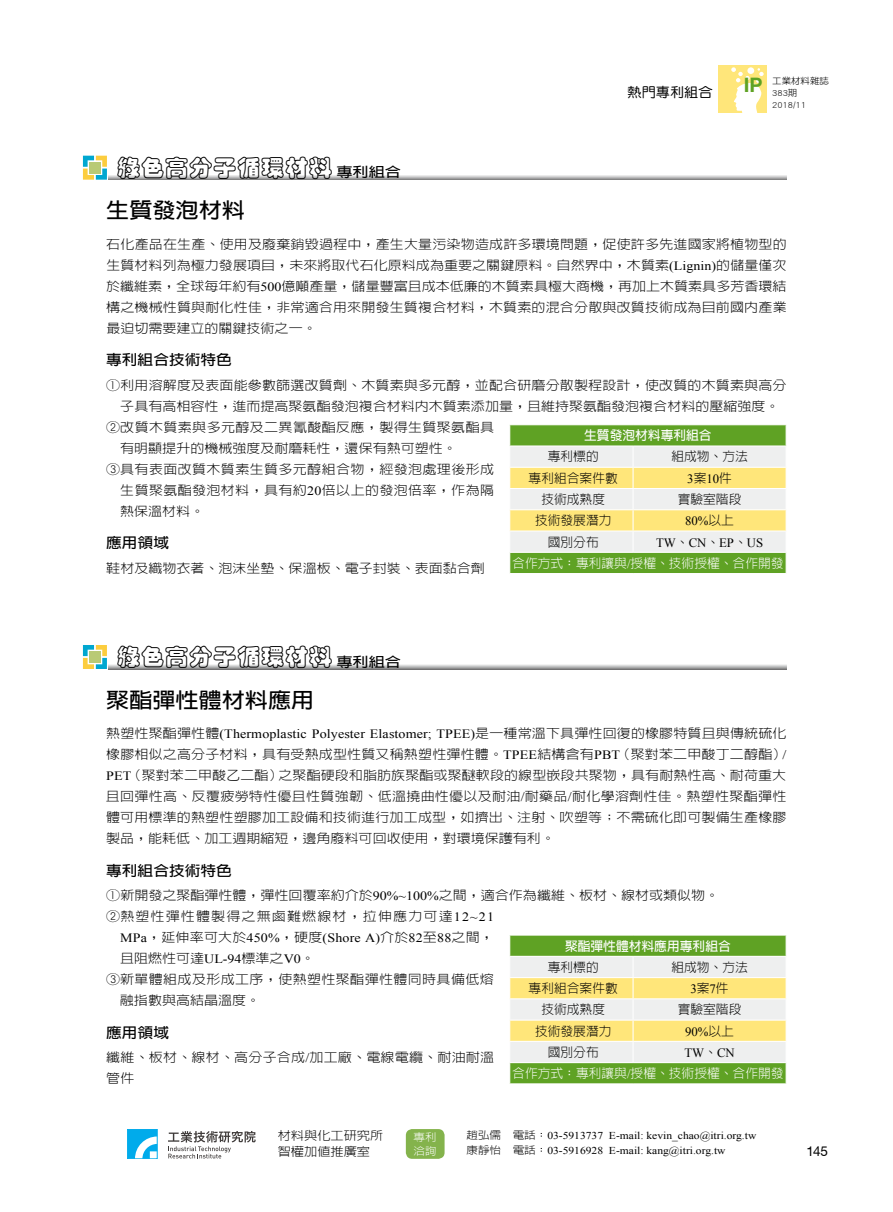
<style>
.page{position:relative;width:893px;height:1212px;background:#fff}
.page>*{position:absolute;margin:0;border:0;box-sizing:border-box;transform-origin:0 0}
.t1{font:900 24px "AR Kong Die Yuan B5";color:#000}
.t2{font:700 21px "AR Hei B5";color:#000;scale:1.1 1}
.t3{font:700 20.1px "Helvetica Neue LT Std";color:#5fa224}
.t4{font:700 14.25px "AR Hei B5";color:#000;scale:1.1 1}
.t5{font:13.5px "DF Yuan Std W5";color:#000;scale:1.05 1}
.t6{font:13.5px "Helvetica Neue CE";color:#000}
.t7{font:300 12.75px/21px "AR Hei B5";color:#000;text-align:justify;scale:1.1 1}
.t8{font:300 12.75px "AR Hei B5";letter-spacing:.025em;color:#000;scale:1.1 1}
.t9{font:12.75px "Times New Roman";letter-spacing:.01em;color:#000;scale:1.1 1}
.t10{font:300 12.75px "AR Hei B5";color:#000}
.t11{font:300 12.75px "AR Hei B5";color:#fff}
.t12{font:12.75px "Times New Roman";letter-spacing:.01em;color:#000}
.t13{font:700 12.75px "AR Hei B5";color:#fff}
.t14{font:300 12px/16.5px "AR Hei B5";color:#000;scale:1.1 1}
.t15{font:10.5px/15px "Times New Roman";color:#000;scale:1.1 1}
.t16{font:300 10.5px/13.5px "AR Hei B5";color:#fff;scale:1.1 1}
.t17{font:9px/12px "DF Yuan Std W3";color:#000;scale:1.05 1}
.s1{font-family:"AR Hei B5";font-weight:700;font-size:13.5px}
.s2{font-family:"Times New Roman";font-weight:400}
.s3{font-family:"AR Hei B5";font-weight:300}
</style>
<div class="page">
<div style="left:718px;top:65px;width:49px;height:48px;background:#ffe67a"></div>
<svg style="left:731px;top:67px;width:33px;height:46px"></svg>
<svg style="left:168px;top:1131px;width:88px;height:27px"></svg>
<svg style="left:130px;top:1131px;width:25px;height:26px"></svg>
<div style="left:128px;top:1129px;width:29px;height:30px;border:1px solid #00abeb"></div>
<div style="left:406px;top:1129px;width:39px;height:30px;background:#84b34c;border-radius:6px"></div>
<svg style="left:108px;top:175px;width:679px;height:5px;background:#b9b9b9"></svg>
<svg style="left:83px;top:156px;width:24px;height:24px"></svg>
<div style="left:89px;top:162px;width:11px;height:11px;background:#b9ca75"></div>
<svg style="left:509px;top:425px;width:278px;height:148px;background:#ccd899"></svg>
<svg style="left:108px;top:664px;width:679px;height:5px"></svg>
<svg style="left:83px;top:645px;width:24px;height:24px"></svg>
<div style="left:89px;top:651px;width:11px;height:11px;background:#b9ca75"></div>
<svg style="left:509px;top:935px;width:278px;height:149px;background:#cdd89a"></svg>
<h1 class="t1" style="left:117px;top:156px;width:286px">綠色高分子循環材料<span class="s1">專利組合</span></h1>
<p class="t5" style="left:627px;top:85px;width:83px">熱門專利組合</p>
<h3 class="t3" style="left:744px;top:73px;width:20px">IP</h3>
<p class="t17" style="left:772px;top:75px;width:55px">工業材料雜誌<br>383期<br>2018/11</p>
<h2 class="t2" style="left:106px;top:200px;width:127px">生質發泡材料</h2>
<p class="t7" style="left:106px;top:233px;width:620px">石化產品在生產、使用及廢棄銷毀過程中，產生大量污染物造成許多環境問題，促使許多先進國家將植物型的生質材料列為極力發展項目，未來將取代石化原料成為重要之關鍵原料。自然界中，木質素<span class="s2">(Lignin)</span>的儲量僅次於纖維素，全球每年約有<span class="s2">500</span>億噸產量，儲量豐富且成本低廉的木質素具極大商機，再加上木質素具多芳香環結構之機械性質與耐化性佳，非常適合用來開發生質複合材料，木質素的混合分散與改質技術成為目前國內產業最迫切需要建立的關鍵技術之一。</p>
<p class="t4" style="left:106px;top:353px;width:115px">專利組合技術特色</p>
<p class="t7" style="left:106px;top:374px;width:620px">①利用溶解度及表面能參數篩選改質劑、木質素與多元醇，並配合研磨分散製程設計，使改質的木質素與高分</p>
<p class="t7" style="left:120px;top:395px;width:601px">子具有高相容性，進而提高聚氨酯發泡複合材料內木質素添加量，且維持聚氨酯發泡複合材料的壓縮強度。</p>
<p class="t8" style="left:106px;top:420px;width:354px">②改質木質素與多元醇及二異氰酸酯反應，製得生質聚氨酯具</p>
<p class="t7" style="left:120px;top:437px;width:308px">有明顯提升的機械強度及耐磨耗性，還保有熱可塑性。</p>
<p class="t8" style="left:106px;top:462px;width:354px">③具有表面改質木質素生質多元醇組合物，經發泡處理後形成</p>
<p class="t8" style="left:120px;top:483px;width:341px">生質聚氨酯發泡材料，具有約<span class="s2">20</span>倍以上的發泡倍率，作為隔</p>
<p class="t7" style="left:120px;top:500px;width:78px">熱保溫材料。</p>
<p class="t4" style="left:106px;top:536px;width:58px">應用領域</p>
<p class="t7" style="left:106px;top:557px;width:346px">鞋材及織物衣著、泡沫坐墊、保溫板、電子封裝、表面黏合劑</p>
<p class="t13" style="left:584px;top:429px;width:129px">生質發泡材料專利組合</p>
<p class="t10" style="left:548px;top:450px;width:52px">專利標的</p>
<p class="t10" style="left:671px;top:450px;width:78px">組成物、方法</p>
<p class="t10" style="left:529px;top:471px;width:91px">專利組合案件數</p>
<p class="t12" style="left:687px;top:470px;width:46px">3<span class="s3">案</span>10<span class="s3">件</span></p>
<p class="t10" style="left:541px;top:493px;width:65px">技術成熟度</p>
<p class="t10" style="left:678px;top:493px;width:65px">實驗室階段</p>
<p class="t10" style="left:535px;top:514px;width:78px">技術發展潛力</p>
<p class="t12" style="left:685px;top:512px;width:50px">80%<span class="s3">以上</span></p>
<p class="t10" style="left:548px;top:535px;width:52px">國別分布</p>
<p class="t12" style="left:656px;top:534px;width:108px">TW<span class="s3">、</span>CN<span class="s3">、</span>EP<span class="s3">、</span>US</p>
<p class="t11" style="left:512px;top:556px;width:273px">合作方式：專利讓與<span class="s2">/</span>授權、技術授權、合作開發</p>
<h1 class="t1" style="left:117px;top:645px;width:286px">綠色高分子循環材料<span class="s1">專利組合</span></h1>
<h2 class="t2" style="left:106px;top:689px;width:190px">聚酯彈性體材料應用</h2>
<p class="t9" style="left:106px;top:725px;width:620px"><span class="s3">熱塑性聚酯彈性體</span>(Thermoplastic Polyester Elastomer; TPEE)<span class="s3">是一種常溫下具彈性回復的橡膠特質且與傳統硫化</span></p>
<p class="t7" style="left:106px;top:743px;width:620px">橡膠相似之高分子材料，具有受熱成型性質又稱熱塑性彈性體。<span class="s2">TPEE</span>結構含有<span class="s2">PBT</span>（聚對苯二甲酸丁二醇酯）<span class="s2">/ PET</span>（聚對苯二甲酸乙二酯）之聚酯硬段和脂肪族聚酯或聚醚軟段的線型嵌段共聚物，具有耐熱性高、耐荷重大且回彈性高、反覆疲勞特性優且性質強韌、低溫撓曲性優以及耐油<span class="s2">/</span>耐藥品<span class="s2">/</span>耐化學溶劑性佳。熱塑性聚酯彈性體可用標準的熱塑性塑膠加工設備和技術進行加工成型，如擠出、注射、吹塑等；不需硫化即可製備生產橡膠製品，能耗低、加工週期縮短，邊角廢料可回收使用，對環境保護有利。</p>
<p class="t4" style="left:106px;top:863px;width:115px">專利組合技術特色</p>
<p class="t7" style="left:106px;top:884px;width:559px">①新開發之聚酯彈性體，彈性回覆率約介於<span class="s2">90%~100%</span>之間，適合作為纖維、板材、線材或類似物。<br>②熱塑性彈性體製得之無鹵難燃線材，拉伸應力可達<span class="s2">12~21</span></p>
<p class="t9" style="left:120px;top:929px;width:341px">MPa<span class="s3">，延伸率可大於</span>450%<span class="s3">，硬度</span>(Shore A)<span class="s3">介於</span>82<span class="s3">至</span>88<span class="s3">之間，</span></p>
<p class="t7" style="left:120px;top:947px;width:179px">且阻燃性可達<span class="s2">UL-94</span>標準之<span class="s2">V0</span>。</p>
<p class="t8" style="left:106px;top:973px;width:354px">③新單體組成及形成工序，使熱塑性聚酯彈性體同時具備低熔</p>
<p class="t7" style="left:120px;top:989px;width:129px">融指數與高結晶溫度。</p>
<p class="t4" style="left:106px;top:1025px;width:58px">應用領域</p>
<p class="t7" style="left:106px;top:1046px;width:354px">纖維、板材、線材、高分子合成<span class="s2">/</span>加工廠、電線電纜、耐油耐溫管件</p>
<p class="t13" style="left:565px;top:939px;width:167px">聚酯彈性體材料應用專利組合</p>
<p class="t10" style="left:548px;top:960px;width:52px">專利標的</p>
<p class="t10" style="left:671px;top:960px;width:78px">組成物、方法</p>
<p class="t10" style="left:529px;top:982px;width:91px">專利組合案件數</p>
<p class="t12" style="left:690px;top:980px;width:40px">3<span class="s3">案</span>7<span class="s3">件</span></p>
<p class="t10" style="left:541px;top:1003px;width:65px">技術成熟度</p>
<p class="t10" style="left:678px;top:1003px;width:65px">實驗室階段</p>
<p class="t10" style="left:535px;top:1024px;width:78px">技術發展潛力</p>
<p class="t12" style="left:685px;top:1023px;width:50px">90%<span class="s3">以上</span></p>
<p class="t10" style="left:548px;top:1045px;width:52px">國別分布</p>
<p class="t12" style="left:684px;top:1044px;width:52px">TW<span class="s3">、</span>CN</p>
<p class="t11" style="left:512px;top:1067px;width:273px">合作方式：專利讓與<span class="s2">/</span>授權、技術授權、合作開發</p>
<p class="t14" style="left:278px;top:1127px;width:98px">材料與化工研究所智權加值推廣室</p>
<p class="t16" style="left:413px;top:1130px;width:23px">專利洽詢</p>
<p class="t15" style="left:466px;top:1127px;width:265px"><span class="s3">趙弘儒 電話：</span>03-5913737 E-mail: kevin_chao@itri.org.tw<span class="s3">康靜怡 電話：</span>03-5916928 E-mail: kang@itri.org.tw</p>
<p class="t6" style="left:806px;top:1142px;width:23px">145</p>
</div>
